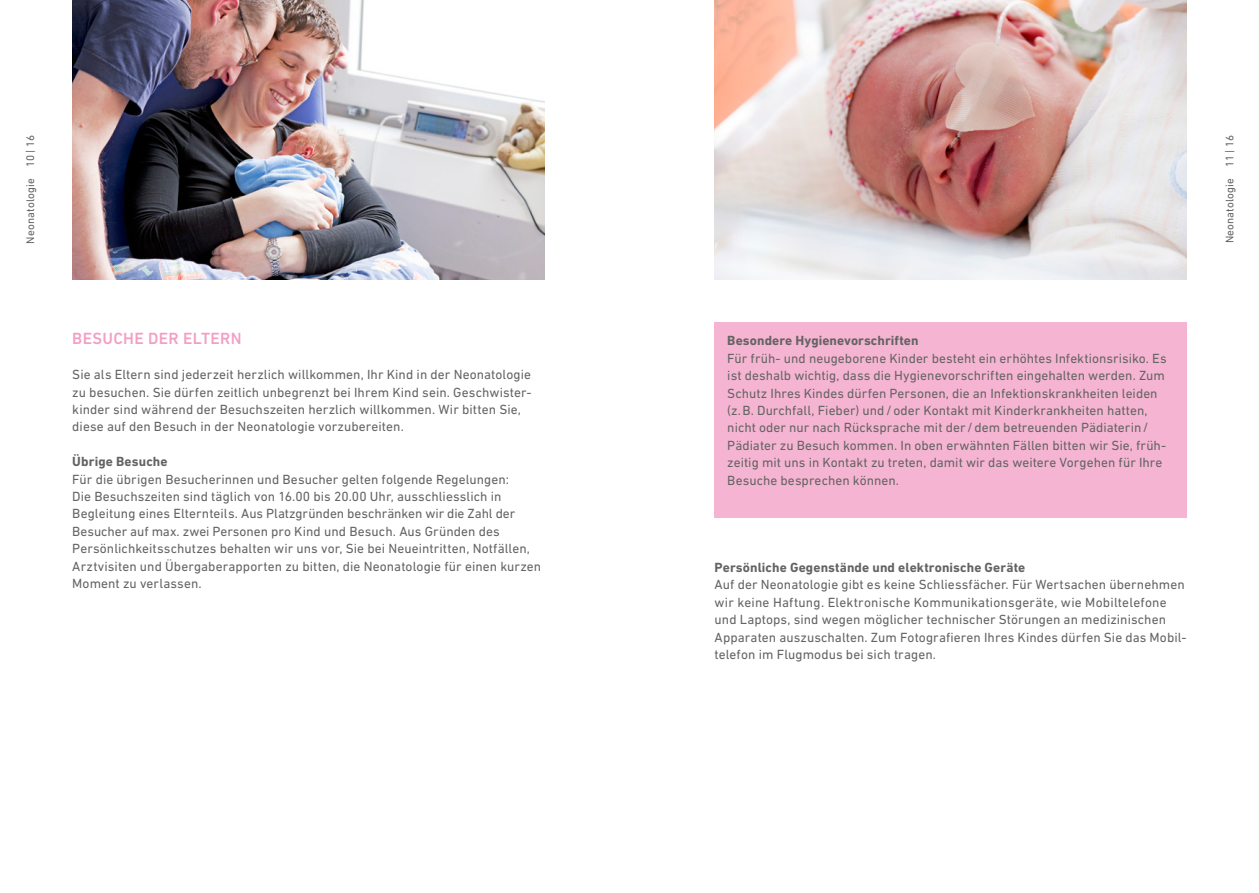
<style>
.page{position:relative;width:1259px;height:893px;background:#fff}
.page>*{position:absolute;margin:0;border:0;box-sizing:border-box;transform-origin:0 0}
.NEXT_Titel_Inhalt_11{font:500 16.5px "DIN Next LT Pro";letter-spacing:.02em;color:#f39fc5}
.NEXT_Grundtext_9{font:13.5px/17.4px "DIN Next LT Pro";letter-spacing:.005em;color:#646363}
.NEXT_Grundtext_9-2{font:700 13.5px "DIN Next LT Pro";letter-spacing:.01em;color:#646363}
.t1{font:11.25px "DIN Next LT Pro";letter-spacing:.015em;color:#646363}
</style>
<div class="page">
<img style="left:72px;top:0;width:472px;height:280px">
<img style="left:714px;top:0;width:472px;height:280px">
<div style="left:714px;top:323px;width:472px;height:195px;background:#f5b5d2"></div>
<p class="t1" style="left:24px;top:244px;width:110px;rotate:-90deg">Neonatologie 10 | 16</p>
<p class="NEXT_Titel_Inhalt_11" style="left:72px;top:329px;width:171px">BESUCHE DER ELTERN</p>
<p class="NEXT_Grundtext_9" style="left:72px;top:366px;width:461px">Sie als Eltern sind jederzeit herzlich willkommen, Ihr Kind in der Neonatologie zu besuchen. Sie dürfen zeitlich unbegrenzt bei Ihrem Kind sein. Geschwister&shy;kinder sind während der Besuchszeiten herzlich willkommen. Wir bitten Sie, diese auf den Besuch in der Neonatologie vorzubereiten.</p>
<p class="NEXT_Grundtext_9-2" style="left:72px;top:454px;width:97px">Übrige Besuche</p>
<p class="NEXT_Grundtext_9" style="left:72px;top:470px;width:470px">Für die übrigen Besucherinnen und Besucher gelten folgende Regelungen:<br>Die Besuchszeiten sind täglich von 16.00 bis 20.00 Uhr, ausschliesslich in Begleitung eines Elternteils. Aus Platzgründen beschränken wir die Zahl der Besucher auf max. zwei Personen pro Kind und Besuch. Aus Gründen des Persönlichkeitsschutzes behalten wir uns vor, Sie bei Neueintritten, Notfällen, Arztvisiten und Übergaberapporten zu bitten, die Neonatologie für einen kurzen Moment zu verlassen.</p>
<p class="NEXT_Grundtext_9-2" style="left:727px;top:333px;width:193px">Besondere Hygienevorschriften</p>
<p class="NEXT_Grundtext_9" style="left:727px;top:349px;width:441px">Für früh- und neugeborene Kinder besteht ein erhöhtes Infektionsrisiko. Es ist deshalb wichtig, dass die Hygienevorschriften eingehalten werden. Zum Schutz Ihres Kindes dürfen Personen, die an Infektionskrankheiten leiden (z.B. Durchfall, Fieber) und/oder Kontakt mit Kinderkrankheiten hatten, nicht oder nur nach Rücksprache mit der /dem betreuenden Pädiaterin/ Pädiater zu Besuch kommen. In oben erwähnten Fällen bitten wir Sie, früh&shy;zeitig mit uns in Kontakt zu treten, damit wir das weitere Vorgehen für Ihre Besuche besprechen können.</p>
<p class="NEXT_Grundtext_9-2" style="left:714px;top:559px;width:312px">Persönliche Gegenstände und elektronische Geräte</p>
<p class="NEXT_Grundtext_9" style="left:714px;top:576px;width:473px">Auf der Neonatologie gibt es keine Schliessfächer. Für Wertsachen übernehmen wir keine Haftung. Elektronische Kommunikationsgeräte, wie Mobiltelefone und Laptops, sind wegen möglicher technischer Störungen an medizinischen Apparaten auszuschalten. Zum Fotografieren Ihres Kindes dürfen Sie das Mobil&shy;telefon im Flugmodus bei sich tragen.</p>
<p class="t1" style="left:1223px;top:243px;width:110px;rotate:-90deg">Neonatologie 11 | 16</p>
</div>
